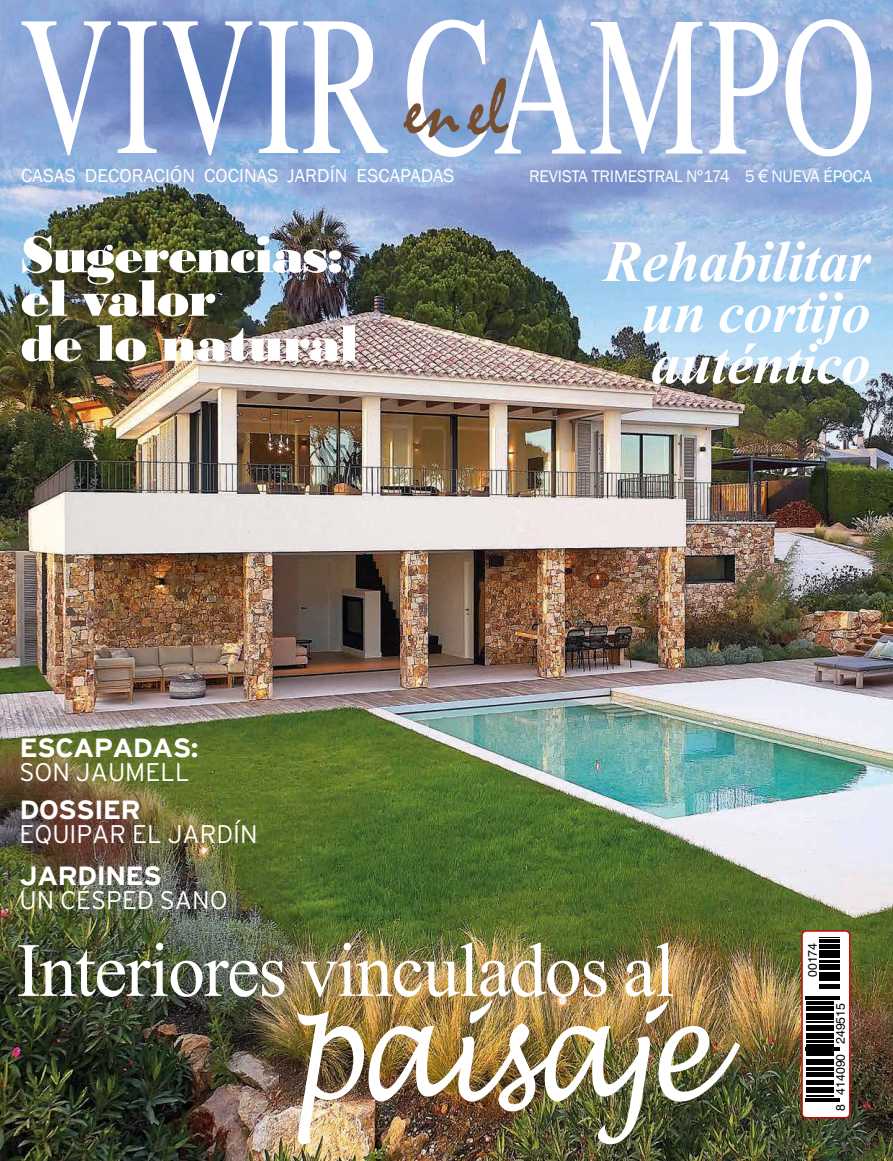
<style>
.page{position:relative;width:893px;height:1161px;background:#fff}
.page>*{position:absolute;margin:0;border:0;box-sizing:border-box;transform-origin:0 0}
.t1{font:198.9px "Times";letter-spacing:.01em;color:#fff;scale:.66 1}
.t2{font:italic 136.5px "Lucida Handwriting";letter-spacing:-.03em;color:#fff;scale:.82 1}
.t3{font:82.65px "Mistral";color:#764f33;scale:.93 1}
.t4{font:76.5px "Times New Roman";letter-spacing:-.02em;color:#fff}
.t5{font:italic 700 58.5px/51px "Times New Roman";letter-spacing:-.01em;color:#fff;text-align:justify}
.t6{font:54px/44.2px "Bodoni MT Black";letter-spacing:-.02em;color:#fff}
.t7{font:700 26.25px "Interstate";letter-spacing:-.03em;color:#fff;scale:1.09 1}
.t8{font:300 25.5px "Interstate";color:#fff}
.t9{font:19.2px "Franklin Gothic";letter-spacing:.01em;color:#fff}
.t10{font:17.25px "Franklin Gothic";letter-spacing:-.01em;color:#fff}
.t11{font:12.3px "Helvetica";color:#000}
.s1{font-family:"Arial"}
</style>
<div class="page">
<img style="left:0;top:0;width:893px;height:1161px">
<div style="left:802px;top:931px;width:48px;height:187px;background:#fff;border-radius:4px"></div>
<div style="left:801px;top:930px;width:49px;height:188px;border:2px solid #c00d0e;border-radius:4px"></div>
<svg style="left:806px;top:942px;width:34px;height:160px"></svg>
<hr style="left:806px;top:1100px;width:34px;height:1px;background:#000">
<hr style="left:806px;top:1098px;width:34px;height:1px;background:#000">
<svg style="left:806px;top:1096px;width:27px;height:1px"></svg>
<hr style="left:806px;top:1090px;width:27px;height:2px;background:#000">
<hr style="left:806px;top:1087px;width:27px;height:2px;background:#000">
<hr style="left:806px;top:1082px;width:27px;height:3px;background:#000">
<svg style="left:806px;top:1080px;width:27px;height:1px"></svg>
<hr style="left:806px;top:1075px;width:27px;height:2px;background:#000">
<hr style="left:806px;top:1072px;width:27px;height:2px;background:#000">
<hr style="left:806px;top:1067px;width:27px;height:3px;background:#000">
<svg style="left:806px;top:1064px;width:27px;height:1px"></svg>
<hr style="left:806px;top:1059px;width:27px;height:4px;background:#000">
<hr style="left:806px;top:1054px;width:27px;height:2px;background:#000">
<hr style="left:806px;top:1051px;width:27px;height:2px;background:#000">
<hr style="left:806px;top:1049px;width:34px;height:1px;background:#000">
<hr style="left:806px;top:1047px;width:34px;height:1px;background:#000">
<hr style="left:806px;top:1044px;width:27px;height:2px;background:#000">
<hr style="left:806px;top:1040px;width:27px;height:3px;background:#000">
<svg style="left:806px;top:1037px;width:27px;height:1px"></svg>
<hr style="left:806px;top:1033px;width:27px;height:3px;background:#000">
<hr style="left:806px;top:1027px;width:27px;height:4px;background:#000">
<svg style="left:806px;top:1022px;width:27px;height:4px"></svg>
<hr style="left:806px;top:1016px;width:27px;height:3px;background:#000">
<hr style="left:806px;top:1013px;width:27px;height:2px;background:#000">
<hr style="left:806px;top:1008px;width:27px;height:3px;background:#000">
<svg style="left:806px;top:1006px;width:27px;height:1px"></svg>
<hr style="left:806px;top:1001px;width:27px;height:3px;background:#000">
<hr style="left:806px;top:998px;width:34px;height:2px;background:#000">
<hr style="left:806px;top:996px;width:34px;height:1px;background:#000">
<hr style="left:819px;top:987px;width:21px;height:2px;background:#000">
<hr style="left:819px;top:984px;width:21px;height:2px;background:#000">
<hr style="left:819px;top:979px;width:21px;height:2px;background:#000">
<svg style="left:819px;top:972px;width:21px;height:5px"></svg>
<hr style="left:819px;top:966px;width:21px;height:4px;background:#000">
<svg style="left:819px;top:964px;width:21px;height:1px"></svg>
<hr style="left:819px;top:960px;width:21px;height:2px;background:#000">
<svg style="left:819px;top:954px;width:21px;height:4px"></svg>
<hr style="left:819px;top:950px;width:21px;height:3px;background:#000">
<hr style="left:819px;top:947px;width:21px;height:2px;background:#000">
<svg style="left:819px;top:944px;width:21px;height:1px"></svg>
<hr style="left:819px;top:939px;width:21px;height:3px;background:#000">
<svg style="left:819px;top:937px;width:21px;height:1px"></svg>
<svg style="left:465px;top:78px;width:45px;height:58px;background:#8ea9d9"></svg>
<h1 class="t1" style="left:19px;top:-100px;width:1300px">VIVIRCAMPO</h1>
<h3 class="t3" style="left:404px;top:60px;width:61px">en</h3>
<p class="t9" style="left:21px;top:164px;width:435px">CASAS DECORACIÓN COCINAS JARDÍN ESCAPADAS</p>
<p class="t10" style="left:529px;top:165px;width:344px">REVISTA TRIMESTRAL Nº174 5 <span class="s1">€</span> NUEVA ÉPOCA</p>
<h3 class="t6" style="left:21px;top:232px;width:340px">Sugerencias: el valor<br>de lo natural</h3>
<h3 class="t7" style="left:19px;top:733px;width:166px">ESCAPADAS:</h3>
<h3 class="t8" style="left:19px;top:758px;width:172px">SON JAUMELL</h3>
<h3 class="t7" style="left:19px;top:795px;width:113px">DOSSIER</h3>
<h3 class="t8" style="left:19px;top:819px;width:240px">EQUIPAR EL JARDÍN</h3>
<h3 class="t7" style="left:19px;top:861px;width:132px">JARDINES</h3>
<h3 class="t8" style="left:19px;top:885px;width:210px">UN CÉSPED SANO</h3>
<h3 class="t5" style="left:642px;top:234px;width:230px;text-indent:-38px">Rehabilitar un cortijo auténtico</h3>
<h3 class="t4" style="left:16px;top:919px;width:660px">Interiores vinculados al</h3>
<h2 class="t2" style="left:290px;top:969px;width:514px">paisaje</h2>
<p class="t11" style="left:803px;top:977px;width:36px;rotate:-90deg">00174</p>
<p class="t11" style="left:831px;top:1111px;width:110px;rotate:-90deg">8 414090 249515</p>
</div>
